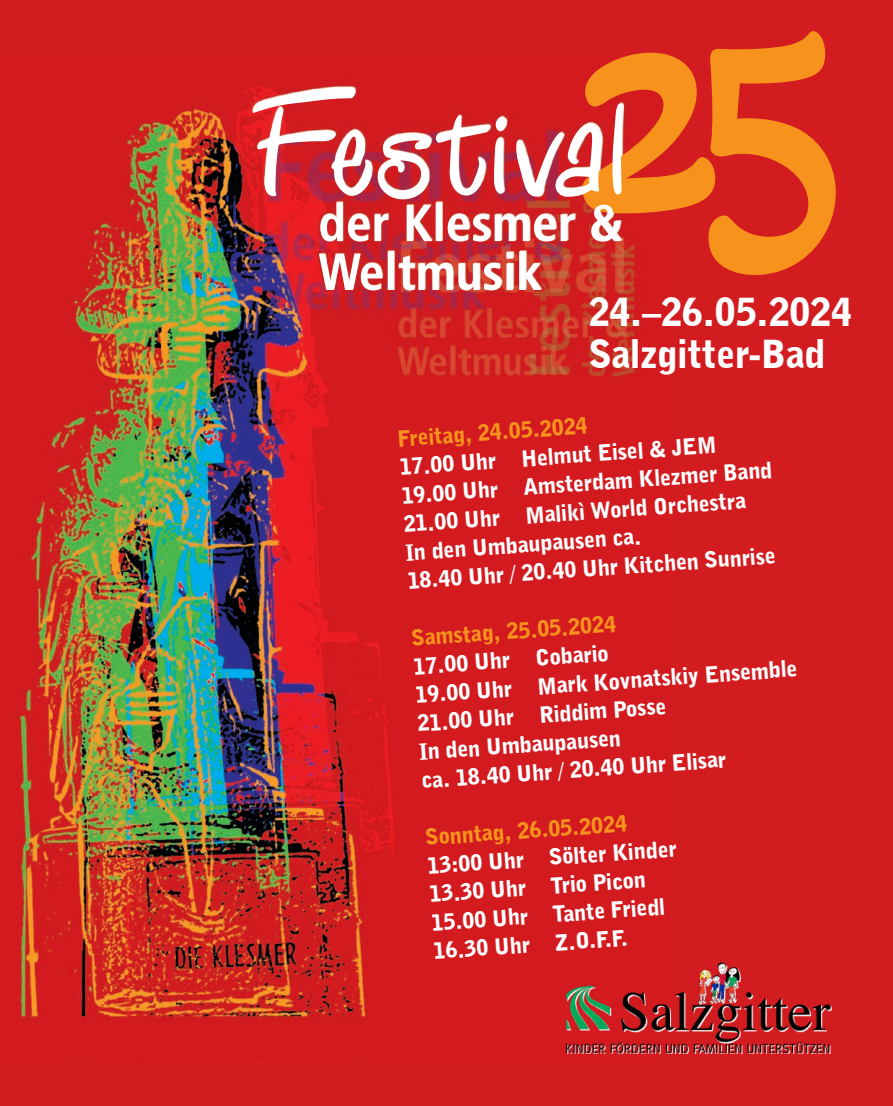
<style>
.page{position:relative;width:893px;height:1106px;background:#d21c1f}
.page>*{position:absolute;margin:0;border:0;box-sizing:border-box;transform-origin:0 0}
.t1{font:900 38.55px "Bell Gothic BT";letter-spacing:-.015em;color:#fff}
.t2{font:900 22.2px "Bell Gothic BT";color:#fff}
.t3{font:900 22.2px "Bell Gothic BT";color:#f7931d}
</style>
<div class="page">
<img style="left:18px;top:99px;width:617px;height:921px">
<img style="left:563px;top:959px;width:269px;height:95px">
<img style="left:238px;top:85px;width:396px;height:235px">
<svg style="left:573px;top:85px;width:62px;height:193px"></svg>
<p class="t1" style="left:588px;top:288px;width:265px">24.–26.05.2024</p>
<p class="t1" style="left:588px;top:330px;width:239px">Salzgitter-Bad</p>
<p class="t3" style="left:396px;top:425px;width:192px;rotate:-4deg">Freitag, 24.05.2024</p>
<p class="t2" style="left:398px;top:453px;width:319px;rotate:-4deg">17.00 Uhr Helmut Eisel &amp; JEM</p>
<p class="t2" style="left:400px;top:482px;width:373px;rotate:-4deg">19.00 Uhr Amsterdam Klezmer Band</p>
<p class="t2" style="left:402px;top:510px;width:345px;rotate:-4deg">21.00 Uhr Malikì World Orchestra</p>
<p class="t2" style="left:404px;top:539px;width:238px;rotate:-4deg">In den Umbaupausen ca.</p>
<p class="t2" style="left:406px;top:567px;width:371px;rotate:-4deg">18.40 Uhr / 20.40 Uhr Kitchen Sunrise</p>
<p class="t3" style="left:410px;top:624px;width:207px;rotate:-4deg">Samstag, 25.05.2024</p>
<p class="t2" style="left:412px;top:652px;width:197px;rotate:-4deg">17.00 Uhr Cobario</p>
<p class="t2" style="left:414px;top:681px;width:384px;rotate:-4deg">19.00 Uhr Mark Kovnatskiy Ensemble</p>
<p class="t2" style="left:416px;top:709px;width:251px;rotate:-4deg">21.00 Uhr Riddim Posse</p>
<p class="t2" style="left:418px;top:738px;width:203px;rotate:-4deg">In den Umbaupausen</p>
<p class="t2" style="left:420px;top:766px;width:307px;rotate:-4deg">ca. 18.40 Uhr / 20.40 Uhr Elisar</p>
<p class="t3" style="left:424px;top:823px;width:204px;rotate:-4deg">Sonntag, 26.05.2024</p>
<p class="t2" style="left:426px;top:852px;width:252px;rotate:-4deg">13:00 Uhr Sölter Kinder</p>
<p class="t2" style="left:428px;top:880px;width:219px;rotate:-4deg">13.30 Uhr Trio Picon</p>
<p class="t2" style="left:430px;top:909px;width:236px;rotate:-4deg">15.00 Uhr Tante Friedl</p>
<p class="t2" style="left:432px;top:937px;width:196px;rotate:-4deg">16.30 Uhr Z.O.F.F.</p>
</div>
